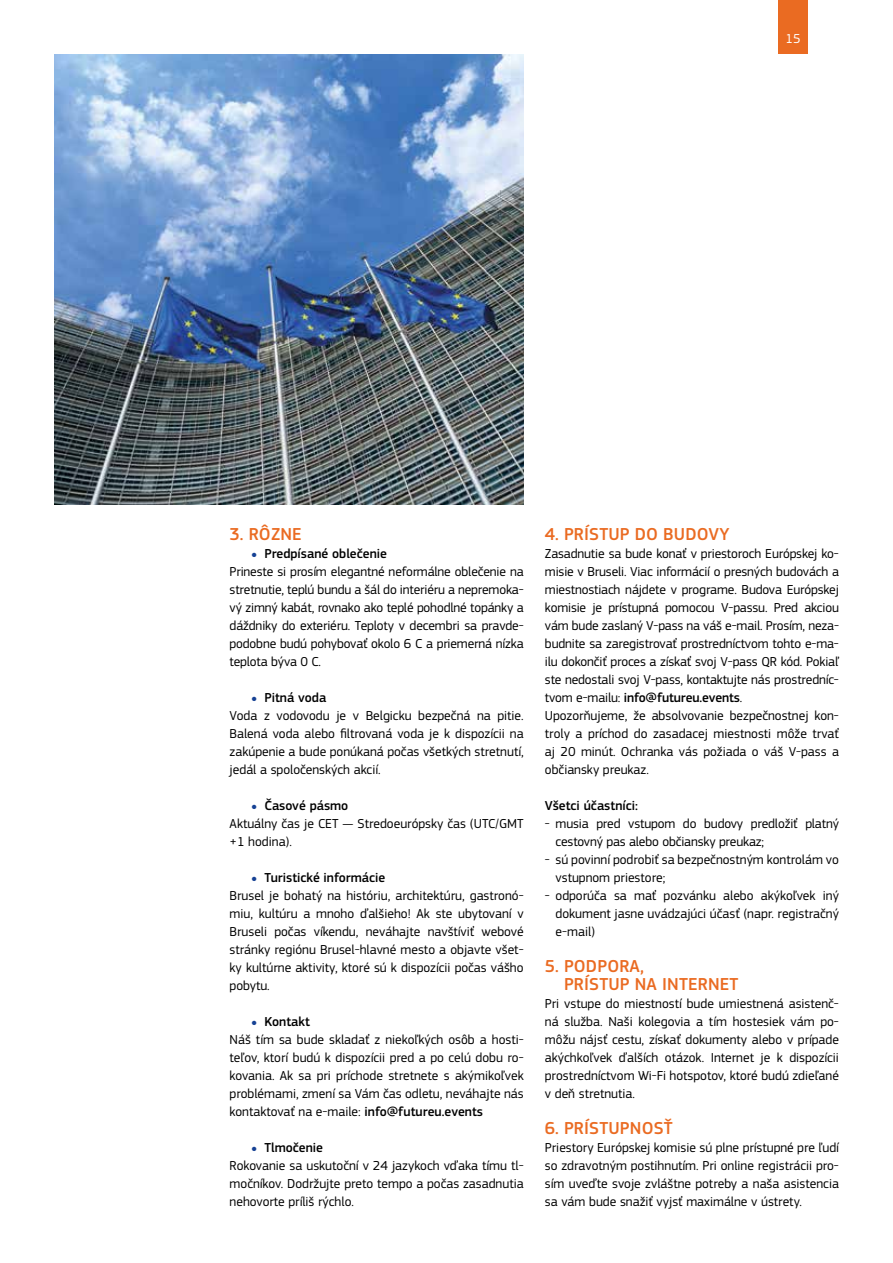
<style>
.page{position:relative;width:893px;height:1263px;background:#fff}
.page>*{position:absolute;margin:0;border:0;box-sizing:border-box;transform-origin:0 0}
.t1{font:500 18px "EC Square Sans Pro";letter-spacing:.01em;color:#ea6b22}
.t2{font:13.5px/18px "EC Square Sans Pro";color:#000}
.t3{font:500 13.5px "EC Square Sans Pro";color:#000}
.t4{font:13.5px "EC Square Sans Pro";color:#fff}
.s1{font-size:24px;color:#164194}
.s2{font-weight:500}
.s3{color:#fff}
</style>
<div class="page">
<div style="left:778px;top:0;width:30px;height:54px;background:#ea6b22"></div>
<img style="left:54px;top:54px;width:470px;height:450px">
<p class="t4" style="left:785px;top:30px;width:17px">15</p>
<h1 class="t1" style="left:230px;top:524px;width:74px">3. RÔZNE</h1>
<p class="t2" style="left:230px;top:545px;width:296px;text-indent:21px"><span class="s1">•</span> <span class="s2">Predpísané oblečenie<br></span>Prineste si prosím elegantné neformálne oblečenie na stretnutie, teplú bundu a šál do interiéru a nepremoka&shy;vý zimný kabát, rovnako ako teplé pohodlné topánky a dáždniky do exteriéru. Teploty v decembri sa pravde&shy;podobne budú pohybovať okolo 6 C a priemerná nízka teplota býva 0 C.</p>
<p class="t2" style="left:230px;top:689px;width:296px;text-indent:21px"><span class="s1">•</span> <span class="s2">Pitná voda<br></span>Voda z vodovodu je v Belgicku bezpečná na pitie.<br>Balená voda alebo filtrovaná voda je k dispozícii na zakúpenie a bude ponúkaná počas všetkých stretnutí, jedál a spoločenských akcií.</p>
<p class="t2" style="left:230px;top:797px;width:295px;text-indent:21px"><span class="s1">•</span> <span class="s2">Časové pásmo<br></span>Aktuálny čas je CET — Stredoeurópsky čas (UTC/GMT +1 hodina).</p>
<p class="t2" style="left:230px;top:869px;width:296px;text-indent:21px"><span class="s1">•</span> <span class="s2">Turistické informácie<br></span>Brusel je bohatý na históriu, architektúru, gastronó&shy;miu, kultúru a mnoho ďalšieho! Ak ste ubytovaní v Bruseli počas víkendu, neváhajte navštíviť webové stránky regiónu Brusel-hlavné mesto a objavte všet&shy;ky kultúrne aktivity, ktoré sú k dispozícii počas vášho pobytu.</p>
<p class="t2" style="left:230px;top:1013px;width:296px;text-indent:21px"><span class="s1">•</span> <span class="s2">Kontakt<br></span>Náš tím sa bude skladať z niekoľkých osôb a hosti&shy;teľov, ktorí budú k dispozícii pred a po celú dobu ro&shy;kovania. Ak sa pri príchode stretnete s akýmikoľvek problémami, zmení sa Vám čas odletu, neváhajte nás kontaktovať na e-maile: <span class="s2">info@futureu.events</span></p>
<p class="t2" style="left:230px;top:1139px;width:296px;text-indent:21px"><span class="s1">•</span> <span class="s2">Tlmočenie<br></span>Rokovanie sa uskutoční v 24 jazykoch vďaka tímu tl&shy;močníkov. Dodržujte preto tempo a počas zasadnutia nehovorte príliš rýchlo.</p>
<h1 class="t1" style="left:545px;top:524px;width:186px">4. PRÍSTUP DO BUDOVY</h1>
<p class="t2" style="left:545px;top:545px;width:296px">Zasadnutie sa bude konať v priestoroch Európskej ko&shy;misie v Bruseli. Viac informácií o presných budovách a miestnostiach nájdete v programe. Budova Európskej komisie je prístupná pomocou V-passu. Pred akciou vám bude zaslaný V-pass na váš e-mail. Prosím, neza&shy;budnite sa zaregistrovať prostredníctvom tohto e-ma&shy;ilu dokončiť proces a získať svoj V-pass QR kód. Pokiaľ ste nedostali svoj V-pass, kontaktujte nás prostredníc&shy;tvom e-mailu: <span class="s2">info@futureu.events</span>.<br>Upozorňujeme, že absolvovanie bezpečnostnej kon&shy;troly a príchod do zasadacej miestnosti môže trvať aj 20 minút. Ochranka vás požiada o váš V-pass a občiansky preukaz.</p>
<p class="t3" style="left:545px;top:798px;width:95px">Všetci účastníci:</p>
<p class="t2" style="left:556px;top:815px;width:285px;text-indent:-11px">- musia pred vstupom do budovy predložiť platný cestovný pas alebo občiansky preukaz;</p>
<p class="t2" style="left:556px;top:851px;width:285px;text-indent:-11px">- sú povinní podrobiť sa bezpečnostným kontrolám vo vstupnom priestore;</p>
<p class="t2" style="left:556px;top:887px;width:285px;text-align:justify;text-indent:-11px">- odporúča sa mať pozvánku alebo akýkoľvek iný dokument jasne uvádzajúci účasť (napr. registračný e-mail)</p>
<h1 class="t1" style="left:545px;top:956px;width:101px">5. PODPORA,</h1>
<h1 class="t1" style="left:545px;top:974px;width:195px"><span class="s3">5.</span> PRÍSTUP NA INTERNET</h1>
<p class="t2" style="left:545px;top:995px;width:296px;text-align:justify">Pri vstupe do miestností bude umiestnená asistenč&shy;ná služba. Naši kolegovia a tím hostesiek vám po&shy;môžu nájsť cestu, získať dokumenty alebo v prípade akýchkoľvek ďalších otázok. Internet je k dispozícii prostredníctvom Wi-Fi hotspotov, ktoré budú zdieľané v deň stretnutia.</p>
<h1 class="t1" style="left:545px;top:1118px;width:129px">6. PRÍSTUPNOSŤ</h1>
<p class="t2" style="left:545px;top:1139px;width:296px;text-align:justify">Priestory Európskej komisie sú plne prístupné pre ľudí so zdravotným postihnutím. Pri online registrácii pro&shy;sím uveďte svoje zvláštne potreby a naša asistencia sa vám bude snažiť vyjsť maximálne v ústrety.</p>
</div>
